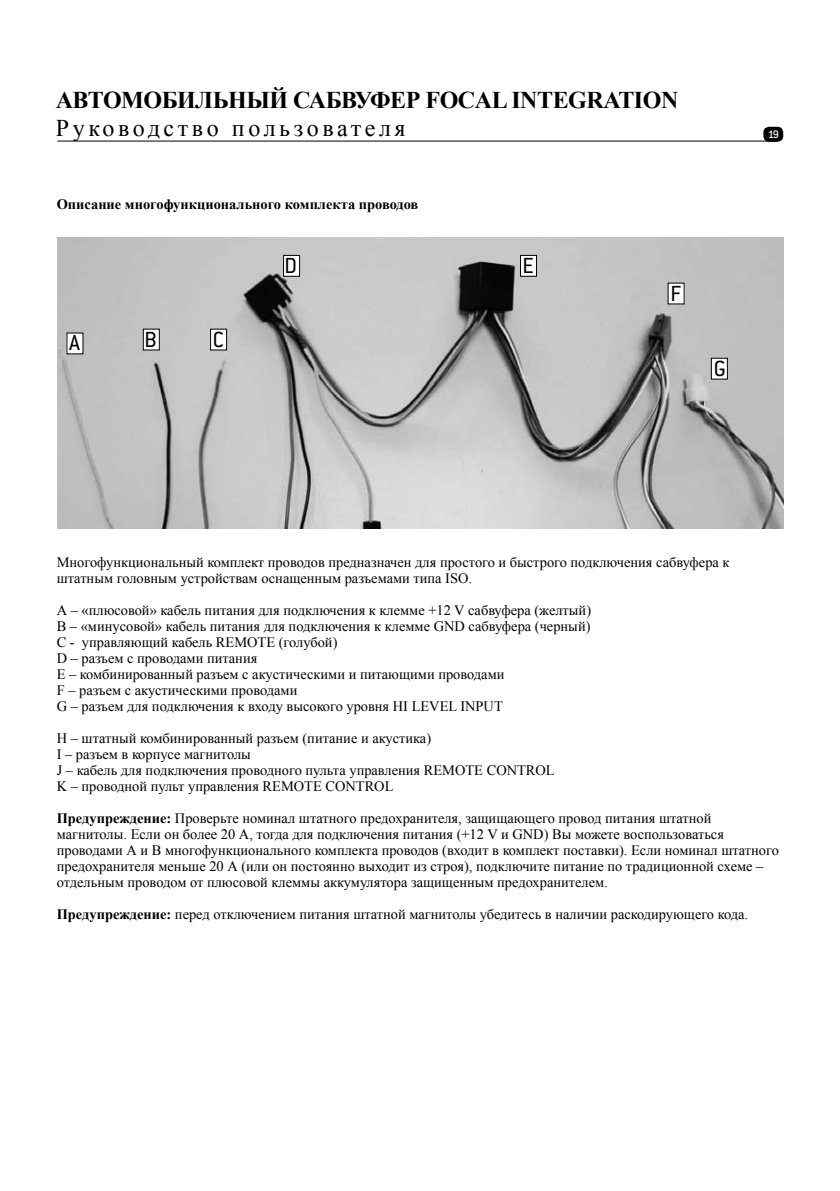
<style>
.page{position:relative;width:840px;height:1191px;background:#fff}
.page>*{position:absolute;margin:0;border:0;box-sizing:border-box;transform-origin:0 0}
.t1{font:700 24px "Times New Roman";letter-spacing:-.02em;color:#000}
.t2{font:24px "Times New Roman";letter-spacing:.15em;color:#000}
.t3{font:24px "Conduit ITC";color:#000}
.t4{font:14.4px/16px "Times New Roman";color:#000}
.t5{font:700 14.4px "Times New Roman";color:#000}
.t6{font:500 12px "Conduit ITC";color:#fff}
.s1{font-weight:700}
</style>
<div class="page">
<hr style="left:57px;top:141px;width:719px;height:1px;background:#000">
<div style="left:763px;top:127px;width:19px;height:15px;background:#000;border-radius:6px"></div>
<img style="left:57px;top:237px;width:726px;height:291px">
<div style="left:67px;top:333px;width:16px;height:21px;background:#fff"></div>
<div style="left:143px;top:329px;width:16px;height:21px;background:#fff"></div>
<div style="left:143px;top:329px;width:16px;height:21px;border:1px solid #000"></div>
<div style="left:210px;top:329px;width:16px;height:21px;background:#fff"></div>
<div style="left:210px;top:329px;width:17px;height:21px;border:1px solid #000"></div>
<div style="left:283px;top:255px;width:16px;height:21px;background:#fff"></div>
<div style="left:283px;top:255px;width:17px;height:21px;border:1px solid #000"></div>
<div style="left:520px;top:255px;width:16px;height:21px;background:#fff"></div>
<div style="left:520px;top:255px;width:16px;height:21px;border:1px solid #000"></div>
<div style="left:667px;top:283px;width:16px;height:21px;background:#fff"></div>
<div style="left:711px;top:358px;width:16px;height:21px;background:#fff"></div>
<div style="left:710px;top:358px;width:17px;height:21px;border:1px solid #000"></div>
<h1 class="t1" style="left:56px;top:83px;width:623px">АВТОМОБИЛЬНЫЙ САБВУФЕР FOCAL INTEGRATION</h1>
<h1 class="t2" style="left:56px;top:112px;width:351px">Руководство пользователя</h1>
<p class="t6" style="left:767px;top:127px;width:12px">19</p>
<p class="t5" style="left:57px;top:194px;width:363px">Описание многофункционального комплекта проводов</p>
<h1 class="t3" style="left:69px;top:328px;width:12px">A</h1>
<h1 class="t3" style="left:144px;top:325px;width:14px">B</h1>
<h1 class="t3" style="left:213px;top:324px;width:13px">C</h1>
<h1 class="t3" style="left:284px;top:251px;width:14px">D</h1>
<h1 class="t3" style="left:522px;top:251px;width:13px">E</h1>
<h1 class="t3" style="left:670px;top:278px;width:12px">F</h1>
<h1 class="t3" style="left:713px;top:354px;width:14px">G</h1>
<p class="t4" style="left:57px;top:553px;width:674px">Многофункциональный комплект проводов предназначен для простого и быстрого подключения сабвуфера к штатным головным устройствам оснащенным разъемами типа ISO.</p>
<p class="t4" style="left:57px;top:601px;width:535px">А – «плюсовой» кабель питания для подключения к клемме +12 V сабвуфера (желтый)<br>В – «минусовой» кабель питания для подключения к клемме GND сабвуфера (черный)<br>С - управляющий кабель REMOTE (голубой)<br>D – разъем с проводами питания<br>E – комбинированный разъем с акустическими и питающими проводами<br>F – разъем с акустическими проводами<br>G – разъем для подключения к входу высокого уровня HI LEVEL INPUT</p>
<p class="t4" style="left:57px;top:729px;width:499px">H – штатный комбинированный разъем (питание и акустика)<br>I – разъем в корпусе магнитолы<br>J – кабель для подключения проводного пульта управления REMOTE CONTROL K – проводной пульт управления REMOTE CONTROL</p>
<p class="t4" style="left:57px;top:809px;width:723px"><span class="s1">Предупреждение:</span> Проверьте номинал штатного предохранителя, защищающего провод питания штатной магнитолы. Если он более 20 А, тогда для подключения питания (+12 V и GND) Вы можете воспользоваться проводами А и В многофункционального комплекта проводов (входит в комплект поставки). Если номинал штатного предохранителя меньше 20 А (или он постоянно выходит из строя), подключите питание по традиционной схеме – отдельным проводом от плюсовой клеммы аккумулятора защищенным предохранителем.</p>
<p class="t4" style="left:57px;top:905px;width:692px"><span class="s1">Предупреждение:</span> перед отключением питания штатной магнитолы убедитесь в наличии раскодирующего кода.</p>
</div>
